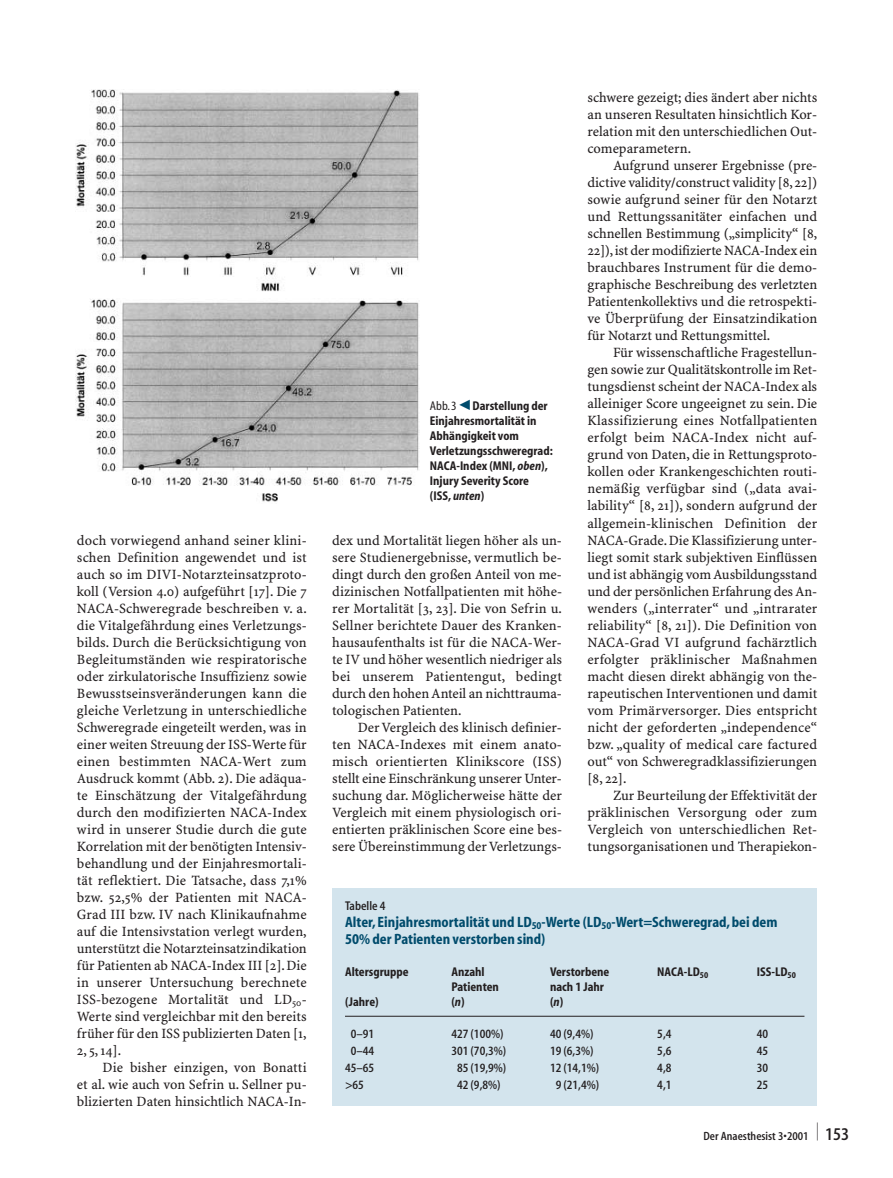
<style>
.page{position:relative;width:893px;height:1178px;background:#fff}
.page>*{position:absolute;margin:0;border:0;box-sizing:border-box;transform-origin:0 0}
.t1{font:700 condensed 15px/17px "S Myriad";color:#004b6c}
.t2{font:14.25px/17px "S Minion Plus";color:#231f20;text-align:justify}
.t3{font:700 condensed 12.75px/15px "S Myriad";color:#231f20}
.t4{font:600 condensed 12.75px "S Myriad";color:#231f20}
.t5{font:600 condensed 12px "S Myriad";color:#231f20}
.s1{font-weight:400}
.s2{font-family:"Mathematical Pi Six";font-weight:400;font-stretch:normal;font-size:14.25px;color:#004b6c}
.s3{font-style:italic}
.s4{font-size:18px}
</style>
<div class="page">
<img style="left:76px;top:90px;width:343px;height:412px">
<div style="left:332px;top:888px;width:485px;height:218px;background:#d3e4ed"></div>
<hr style="left:345px;top:1015px;width:459px;height:1px;background:#231f20">
<p class="t2" style="left:77px;top:532px;width:231px">doch vorwiegend anhand seiner klini&shy;schen Definition angewendet und ist auch so im DIVI-Notarzteinsatzproto&shy;koll (Version 4.0) aufgeführt [17]. Die 7<br>NACA-Schweregrade beschreiben v. a. die Vitalgefährdung eines Verletzungs&shy;bilds. Durch die Berücksichtigung von Begleitumständen wie respiratorische oder zirkulatorische Insuffizienz sowie Bewusstseinsveränderungen kann die gleiche Verletzung in unterschiedliche Schweregrade eingeteilt werden, was in einer weiten Streuung der ISS-Werte für einen bestimmten NACA-Wert zum Ausdruck kommt (Abb. 2). Die adäqua&shy;te Einschätzung der Vitalgefährdung durch den modifizierten NACA-Index wird in unserer Studie durch die gute Korrelation mit der benötigten Intensiv&shy;behandlung und der Einjahresmortali&shy;tät reflektiert. Die Tatsache, dass 7,1% bzw. 52,5% der Patienten mit NACA-Grad III bzw. IV nach Klinikaufnahme auf die Intensivstation verlegt wurden, unterstützt die Notarzteinsatzindikation für Patienten ab NACA-Index III [2]. Die in unserer Untersuchung berechnete ISS-bezogene Mortalität und LD<sub>50</sub>- Werte sind vergleichbar mit den bereits früher für den ISS publizierten Daten [1, 2, 5, 14].</p>
<p class="t2" style="left:77px;top:1060px;width:231px;text-indent:26px">Die bisher einzigen, von Bonatti et al. wie auch von Sefrin u. Sellner pu&shy;blizierten Daten hinsichtlich NACA-In-</p>
<p class="t3" style="left:430px;top:399px;width:124px"><span class="s1">Abb.3</span> <span class="s2">-</span> Darstellung der<br>Einjahresmortalität in<br>Abhängigkeit vom<br>Verletzungsschweregrad:<br>NACA-Index (MNI, <span class="s3">oben</span>),<br>Injury Severity Score (ISS, <span class="s3">unten</span>)</p>
<p class="t2" style="left:332px;top:532px;width:231px">dex und Mortalität liegen höher als un&shy;sere Studienergebnisse, vermutlich be&shy;dingt durch den großen Anteil von me&shy;dizinischen Notfallpatienten mit höhe&shy;rer Mortalität [3, 23]. Die von Sefrin u.<br>Sellner berichtete Dauer des Kranken&shy;hausaufenthalts ist für die NACA-Wer&shy;te IV und höher wesentlich niedriger als bei unserem Patientengut, bedingt durch den hohen Anteil an nichttrauma&shy;tologischen Patienten.</p>
<p class="t2" style="left:332px;top:719px;width:231px;text-indent:26px">Der Vergleich des klinisch definier&shy;ten NACA-Indexes mit einem anato&shy;misch orientierten Klinikscore (ISS) stellt eine Einschränkung unserer Unter&shy;suchung dar. Möglicherweise hätte der Vergleich mit einem physiologisch ori&shy;entierten präklinischen Score eine bes&shy;sere Übereinstimmung der Verletzungs-</p>
<p class="t2" style="left:587px;top:90px;width:231px">schwere gezeigt; dies ändert aber nichts an unseren Resultaten hinsichtlich Kor&shy;relation mit den unterschiedlichen Out&shy;comeparametern.</p>
<p class="t2" style="left:587px;top:158px;width:231px;text-indent:26px">Aufgrund unserer Ergebnisse (pre&shy;dictive validity/construct validity [8,22]) sowie aufgrund seiner für den Notarzt und Rettungssanitäter einfachen und schnellen Bestimmung („simplicity“ [8, 22]),ist der modifizierte NACA-Index ein brauchbares Instrument für die demo&shy;graphische Beschreibung des verletzten Patientenkollektivs und die retrospekti&shy;ve Überprüfung der Einsatzindikation für Notarzt und Rettungsmittel.</p>
<p class="t2" style="left:587px;top:345px;width:231px;text-indent:26px">Für wissenschaftliche Fragestellun&shy;gen sowie zur Qualitätskontrolle im Ret&shy;tungsdienst scheint der NACA-Index als alleiniger Score ungeeignet zu sein. Die Klassifizierung eines Notfallpatienten erfolgt beim NACA-Index nicht auf&shy;grund von Daten, die in Rettungsproto&shy;kollen oder Krankengeschichten routi&shy;nemäßig verfügbar sind („data avai&shy;lability“ [8, 21]), sondern aufgrund der allgemein-klinischen Definition der NACA-Grade. Die Klassifizierung unter&shy;liegt somit stark subjektiven Einflüssen und ist abhängig vom Ausbildungsstand und der persönlichen Erfahrung des An&shy;wenders („interrater“ und „intrarater reliability“ [8, 21]). Die Definition von NACA-Grad VI aufgrund fachärztlich erfolgter präklinischer Maßnahmen macht diesen direkt abhängig von the&shy;rapeutischen Interventionen und damit vom Primärversorger. Dies entspricht nicht der geforderten „independence“ bzw. „quality of medical care factured out“ von Schweregradklassifizierungen [8, 22].</p>
<p class="t2" style="left:587px;top:787px;width:231px;text-indent:26px">Zur Beurteilung der Effektivität der präklinischen Versorgung oder zum Vergleich von unterschiedlichen Ret&shy;tungsorganisationen und Therapiekon-</p>
<p class="t4" style="left:345px;top:900px;width:42px">Tabelle 4</p>
<p class="t1" style="left:345px;top:914px;width:434px">Alter, Einjahresmortalität und LD<sub>50</sub>-Werte (LD<sub>50</sub>-Wert=Schweregrad, bei dem<br>50% der Patienten verstorben sind)</p>
<p class="t3" style="left:345px;top:965px;width:65px">Altersgruppe</p>
<p class="t3" style="left:451px;top:965px;width:35px">Anzahl</p>
<p class="t3" style="left:550px;top:965px;width:61px">Verstorbene</p>
<p class="t3" style="left:657px;top:965px;width:52px">NACA-LD<sub>50</sub></p>
<p class="t3" style="left:756px;top:965px;width:41px">ISS-LD<sub>50</sub></p>
<p class="t3" style="left:451px;top:980px;width:49px">Patienten</p>
<p class="t3" style="left:550px;top:980px;width:55px">nach 1 Jahr</p>
<p class="t3" style="left:345px;top:995px;width:35px">(Jahre)</p>
<p class="t3" style="left:451px;top:995px;width:15px">(<span class="s3">n</span>)</p>
<p class="t3" style="left:550px;top:995px;width:15px">(<span class="s3">n</span>)</p>
<p class="t4" style="left:351px;top:1028px;width:25px">0–91</p>
<p class="t4" style="left:451px;top:1028px;width:54px">427 (100%)</p>
<p class="t4" style="left:550px;top:1028px;width:45px">40 (9,4%)</p>
<p class="t4" style="left:657px;top:1028px;width:16px">5,4</p>
<p class="t4" style="left:756px;top:1028px;width:13px">40</p>
<p class="t4" style="left:351px;top:1045px;width:25px">0–44</p>
<p class="t4" style="left:451px;top:1045px;width:56px">301 (70,3%)</p>
<p class="t4" style="left:550px;top:1045px;width:45px">19 (6,3%)</p>
<p class="t4" style="left:657px;top:1045px;width:16px">5,6</p>
<p class="t4" style="left:756px;top:1045px;width:13px">45</p>
<p class="t4" style="left:345px;top:1062px;width:31px">45–65</p>
<p class="t4" style="left:457px;top:1062px;width:51px">85 (19,9%)</p>
<p class="t4" style="left:550px;top:1062px;width:51px">12 (14,1%)</p>
<p class="t4" style="left:657px;top:1062px;width:16px">4,8</p>
<p class="t4" style="left:756px;top:1062px;width:13px">30</p>
<p class="t4" style="left:345px;top:1079px;width:20px">&gt;65</p>
<p class="t4" style="left:457px;top:1079px;width:45px">42 (9,8%)</p>
<p class="t4" style="left:555px;top:1079px;width:45px">9 (21,4%)</p>
<p class="t4" style="left:657px;top:1079px;width:16px">4,1</p>
<p class="t4" style="left:756px;top:1079px;width:13px">25</p>
<p class="t5" style="left:703px;top:1131px;width:147px">Der Anaesthesist 3•2001 <sup>|</sup> <span class="s4">153</span></p>
</div>
